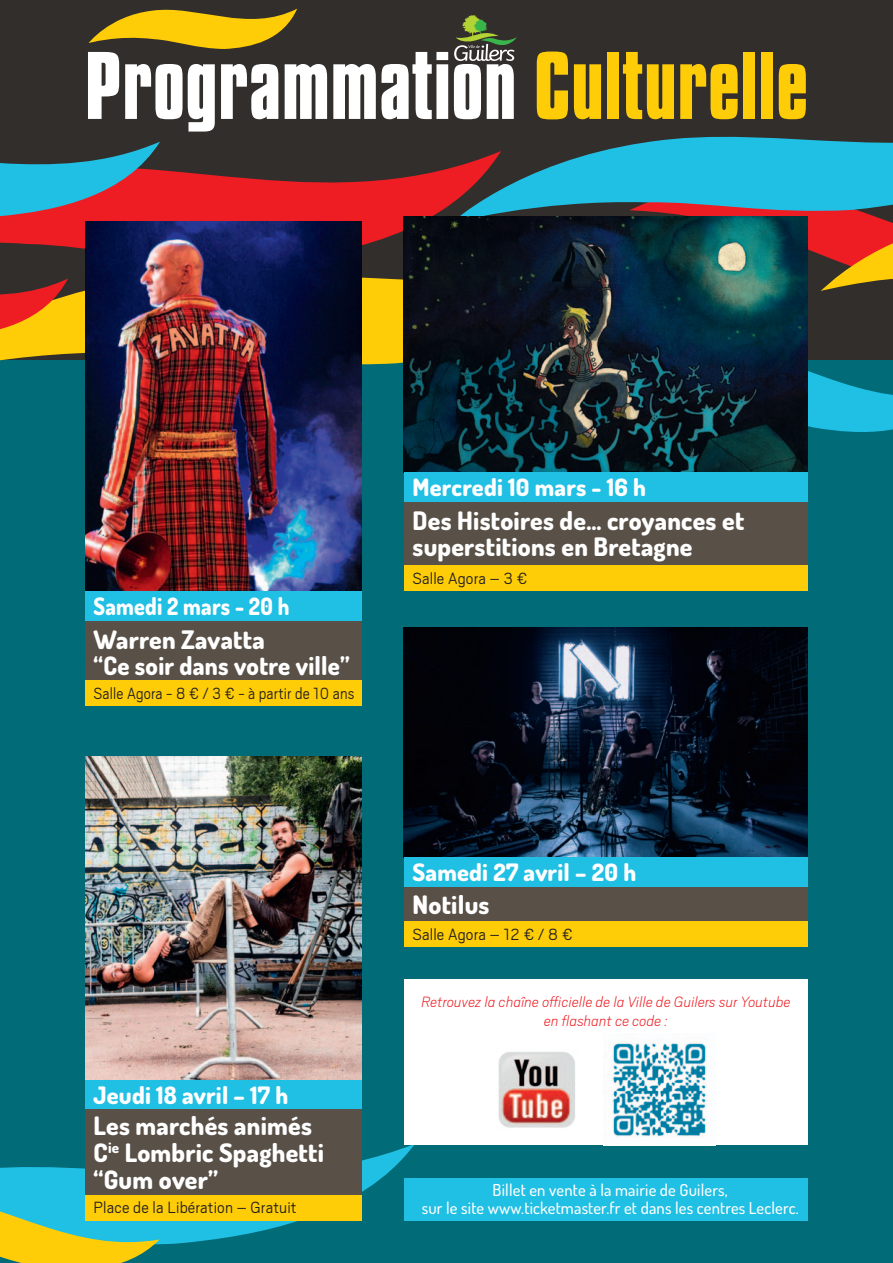
<style>
.page{position:relative;width:893px;height:1263px;background:#fff}
.page>*{position:absolute;margin:0;border:0;box-sizing:border-box;transform-origin:0 0}
.t1{font:700 82.5px "Compacta BT";letter-spacing:.01em;color:#fff;scale:.96 1}
.t2{font:800 25.5px/26.7px "Dosis";letter-spacing:.01em;color:#fff}
.t3{font:800 24px "Dosis";letter-spacing:.01em;color:#fff}
.t4{font:800 24px "Dosis";letter-spacing:.01em;color:#fff;scale:.91 1}
.t5{font:300 18px "Scout";letter-spacing:.01em;color:#231f20}
.t6{font:300 18px "Scout";letter-spacing:.01em;color:#231f20;scale:.94 1}
.t7{font:500 16.5px/18px "Dosis";letter-spacing:.01em;color:#fff;text-align:center}
.t8{font:italic 200 16.5px/19.5px "Scout";letter-spacing:.01em;color:#ee1d23;text-align:center}
.s1{color:#fecd08}
</style>
<div class="page">
<div style="left:0;top:340px;width:893px;height:923px;background:#016b78"></div>
<svg style="left:0;top:1144px;width:415px;height:101px"></svg>
<div style="left:0;top:0;width:893px;height:359px;background:#322e2b"></div>
<svg style="left:0;top:264px;width:404px;height:116px;fill:#fecd08"></svg>
<svg style="left:0;top:1189px;width:160px;height:74px;background:#86c177"></svg>
<svg style="left:501px;top:136px;width:269px;height:81px"></svg>
<svg style="left:88px;top:8px;width:209px;height:41px"></svg>
<svg style="left:170px;top:151px;width:331px;height:113px;fill:#ee1d23"></svg>
<svg style="left:572px;top:138px;width:321px;height:294px"></svg>
<svg style="left:0;top:141px;width:170px;height:197px"></svg>
<svg style="left:454px;top:15px;width:63px;height:46px"></svg>
<div style="left:404px;top:1178px;width:404px;height:42px;background:#20bfe4"></div>
<img style="left:85px;top:757px;width:276px;height:323px">
<div style="left:85px;top:1080px;width:276px;height:30px;background:#20bfe4"></div>
<div style="left:85px;top:1110px;width:276px;height:85px;background:#595148"></div>
<div style="left:85px;top:1195px;width:276px;height:25px;background:#fecd08"></div>
<img style="left:85px;top:221px;width:276px;height:370px">
<div style="left:85px;top:591px;width:276px;height:30px;background:#20bfe4"></div>
<div style="left:85px;top:621px;width:276px;height:64px;background:#595148"></div>
<div style="left:85px;top:680px;width:276px;height:26px;background:#fecd08"></div>
<img style="left:404px;top:217px;width:404px;height:255px">
<div style="left:404px;top:472px;width:404px;height:30px;background:#20bfe4"></div>
<div style="left:404px;top:502px;width:404px;height:64px;background:#595148"></div>
<div style="left:404px;top:566px;width:404px;height:25px;background:#fecd08"></div>
<div style="left:404px;top:887px;width:404px;height:34px;background:#595148"></div>
<img style="left:404px;top:628px;width:404px;height:229px">
<div style="left:404px;top:857px;width:404px;height:30px;background:#20bfe4"></div>
<div style="left:404px;top:921px;width:404px;height:26px;background:#fecd08"></div>
<div style="left:404px;top:979px;width:404px;height:166px;background:#fff"></div>
<img style="left:498px;top:1052px;width:77px;height:76px">
<img style="left:612px;top:1039px;width:95px;height:98px">
<h1 class="t1" style="left:85px;top:36px;width:755px">Programmation <span class="s1">Culturelle</span></h1>
<p class="t4" style="left:94px;top:591px;width:217px">Samedi 2 mars - 20 h</p>
<p class="t2" style="left:94px;top:627px;width:258px;line-height:25.5px">Warren Zavatta<br>“Ce soir dans votre ville”</p>
<p class="t6" style="left:94px;top:681px;width:279px">Salle Agora - 8 € / 3 € - à partir de 10 ans</p>
<p class="t3" style="left:412px;top:472px;width:235px">Mercredi 10 mars - 16 h</p>
<p class="t2" style="left:412px;top:508px;width:333px;line-height:25.5px">Des Histoires de… croyances et superstitions en Bretagne</p>
<p class="t5" style="left:412px;top:567px;width:117px">Salle Agora – 3 €</p>
<p class="t3" style="left:94px;top:1080px;width:196px">Jeudi 18 avril – 17 h</p>
<p class="t2" style="left:94px;top:1112px;width:232px">Les marchés animés<br>C<sup>ie</sup> Lombric Spaghetti “Gum over”</p>
<p class="t5" style="left:94px;top:1196px;width:204px">Place de la Libération – Gratuit</p>
<p class="t3" style="left:412px;top:857px;width:225px">Samedi 27 avril – 20 h</p>
<p class="t2" style="left:412px;top:890px;width:79px">Notilus</p>
<p class="t5" style="left:412px;top:922px;width:162px">Salle Agora – 12 € / 8 €</p>
<p class="t8" style="left:421px;top:991px;width:371px">Retrouvez la chaîne officielle de la Ville de Guilers sur Youtube en flashant ce code :</p>
<p class="t7" style="left:422px;top:1181px;width:378px">Billet en vente à la mairie de Guilers,<br>sur le site www.ticketmaster.fr et dans les centres Leclerc.</p>
</div>
